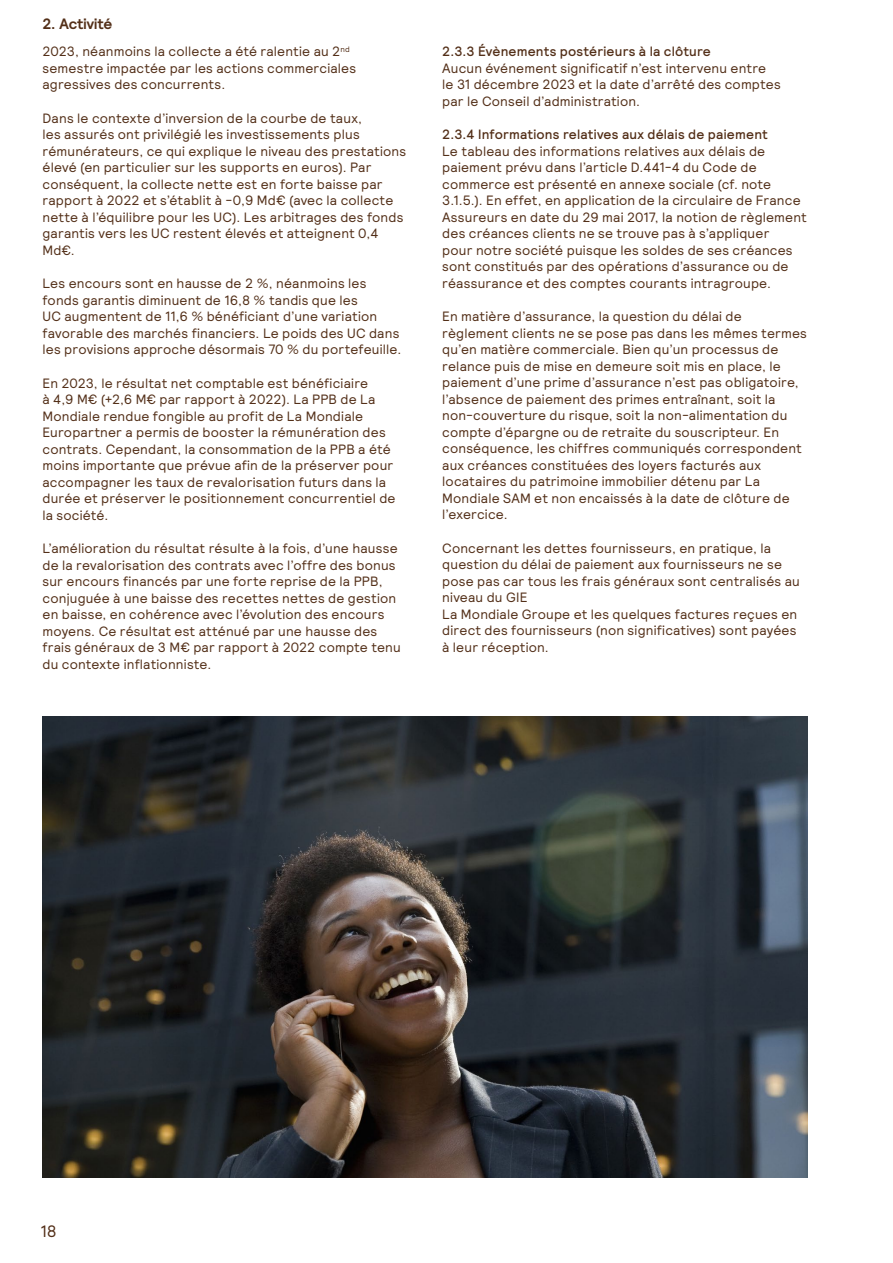
<style>
.page{position:relative;width:893px;height:1263px;background:#fff}
.page>*{position:absolute;margin:0;border:0;box-sizing:border-box;transform-origin:0 0}
.t1{font:16.5px "Relative";color:#532f18}
.t2{font:700 15px "Relative";color:#532f18}
.TEXTE_COURANT{font:13.5px/16.5px "Relative";letter-spacing:.015em;color:#532f18}
.NIVEAU_3_-_9_11_MEDIUM{font:500 13.5px "Relative";letter-spacing:.015em;color:#532f18}
</style>
<div class="page">
<img style="left:43px;top:716px;width:765px;height:462px">
<p class="t2" style="left:43px;top:14px;width:71px">2. Activité</p>
<p class="TEXTE_COURANT" style="left:43px;top:43px;width:315px">2023, néanmoins la collecte a été ralentie au 2<sup>nd </sup>semestre impactée par les actions commerciales agressives des concurrents.</p>
<p class="TEXTE_COURANT" style="left:43px;top:109px;width:365px">Dans le contexte d’inversion de la courbe de taux,<br>les assurés ont privilégié les investissements plus rémunérateurs, ce qui explique le niveau des prestations élevé (en particulier sur les supports en euros). Par conséquent, la collecte nette est en forte baisse par rapport à 2022 et s’établit à -0,9 Md€ (avec la collecte nette à l’équilibre pour les UC). Les arbitrages des fonds garantis vers les UC restent élevés et atteignent 0,4<br>Md€.</p>
<p class="TEXTE_COURANT" style="left:43px;top:275px;width:360px">Les encours sont en hausse de 2 %, néanmoins les fonds garantis diminuent de 16,8 % tandis que les<br>UC augmentent de 11,6 % bénéficiant d’une variation favorable des marchés financiers. Le poids des UC dans les provisions approche désormais 70 % du portefeuille.</p>
<p class="TEXTE_COURANT" style="left:43px;top:374px;width:355px">En 2023, le résultat net comptable est bénéficiaire<br>à 4,9 M€ (+2,6 M€ par rapport à 2022). La PPB de La Mondiale rendue fongible au profit de La Mondiale Europartner a permis de booster la rémunération des contrats. Cependant, la consommation de la PPB a été moins importante que prévue afin de la préserver pour accompagner les taux de revalorisation futurs dans la durée et préserver le positionnement concurrentiel de la société.</p>
<p class="TEXTE_COURANT" style="left:43px;top:540px;width:360px">L’amélioration du résultat résulte à la fois, d’une hausse de la revalorisation des contrats avec l’offre des bonus sur encours financés par une forte reprise de la PPB, conjuguée à une baisse des recettes nettes de gestion en baisse, en cohérence avec l’évolution des encours moyens. Ce résultat est atténué par une hausse des frais généraux de 3 M€ par rapport à 2022 compte tenu du contexte inflationniste.</p>
<p class="NIVEAU_3_-_9_11_MEDIUM" style="left:442px;top:43px;width:270px">2.3.3 Évènements postérieurs à la clôture</p>
<p class="TEXTE_COURANT" style="left:442px;top:59px;width:340px">Aucun événement significatif n’est intervenu entre le 31 décembre 2023 et la date d’arrêté des comptes par le Conseil d’administration.</p>
<p class="NIVEAU_3_-_9_11_MEDIUM" style="left:442px;top:126px;width:327px">2.3.4 Informations relatives aux délais de paiement</p>
<p class="TEXTE_COURANT" style="left:442px;top:142px;width:366px">Le tableau des informations relatives aux délais de paiement prévu dans l’article D.441-4 du Code de commerce est présenté en annexe sociale (cf. note 3.1.5.). En effet, en application de la circulaire de France Assureurs en date du 29 mai 2017, la notion de règlement des créances clients ne se trouve pas à s’appliquer<br>pour notre société puisque les soldes de ses créances sont constitués par des opérations d’assurance ou de réassurance et des comptes courants intragroupe.</p>
<p class="TEXTE_COURANT" style="left:442px;top:308px;width:366px">En matière d’assurance, la question du délai de règlement clients ne se pose pas dans les mêmes termes qu’en matière commerciale. Bien qu’un processus de relance puis de mise en demeure soit mis en place, le paiement d’une prime d’assurance n’est pas obligatoire, l’absence de paiement des primes entraînant, soit la non-couverture du risque, soit la non-alimentation du compte d’épargne ou de retraite du souscripteur. En conséquence, les chiffres communiqués correspondent aux créances constituées des loyers facturés aux locataires du patrimoine immobilier détenu par La Mondiale SAM et non encaissés à la date de clôture de l’exercice.</p>
<p class="TEXTE_COURANT" style="left:442px;top:539px;width:359px">Concernant les dettes fournisseurs, en pratique, la question du délai de paiement aux fournisseurs ne se pose pas car tous les frais généraux sont centralisés au niveau du GIE<br>La Mondiale Groupe et les quelques factures reçues en direct des fournisseurs (non significatives) sont payées à leur réception.</p>
<p class="t1" style="left:40px;top:1220px;width:18px">18</p>
</div>
